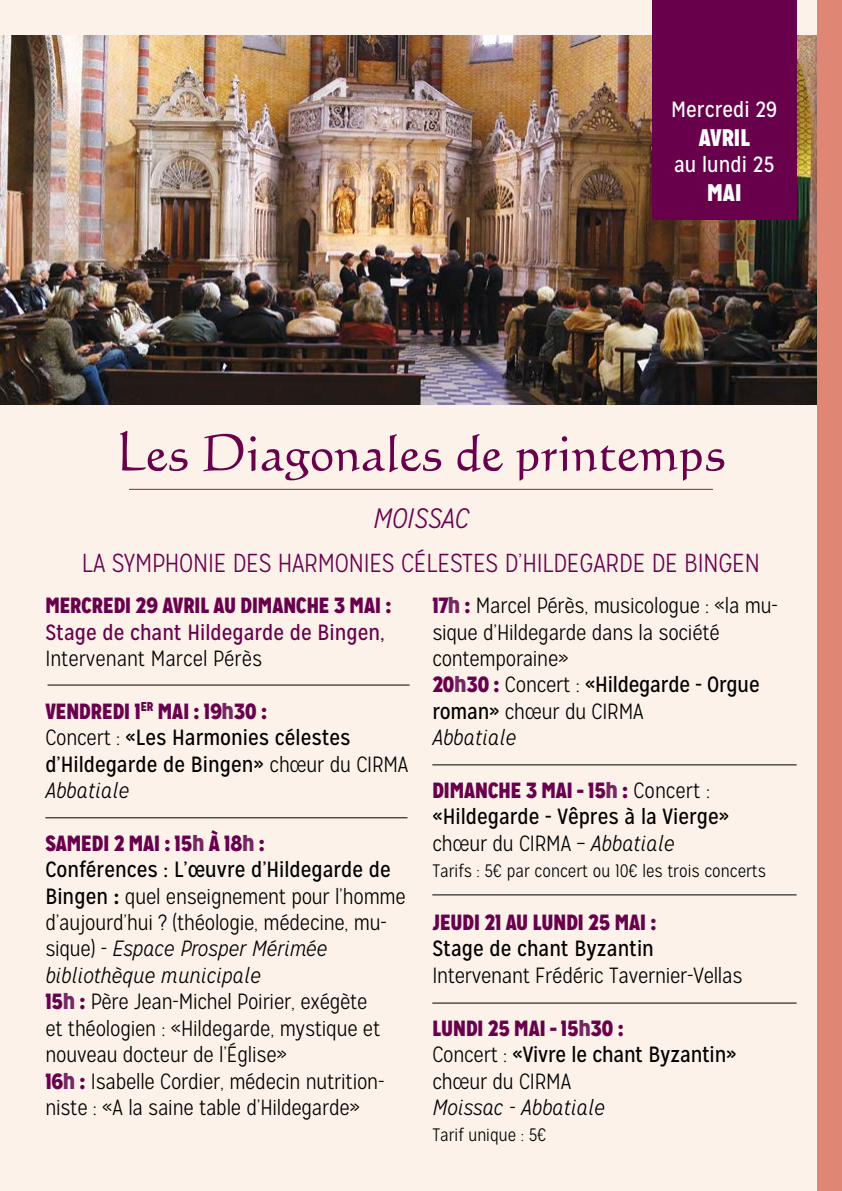
<style>
.page{position:relative;width:842px;height:1191px;background:#fcf2e9}
.page>*{position:absolute;margin:0;border:0;box-sizing:border-box;transform-origin:0 0}
.t1{font:50px "Calligraphic 421 BT Roman B";color:#68004c}
.t2{font:italic 300 28px "Mission Gothic";color:#68004c}
.t3{font:300 26px "Mission Gothic";letter-spacing:-.01em;color:#68004c}
.t4{font:900 24px "Mission Gothic";color:#fff}
.t5{font:300 22px/26.4px "Mission Gothic";letter-spacing:-.01em;color:#000}
.t6{font:22px/26.4px "Mission Gothic";color:#000}
.t7{font:900 22px "Mission Gothic";color:#68004c}
.t8{font:22px "Mission Gothic";color:#68004c}
.t9{font:22px "Mission Gothic";color:#fff}
.t10{font:italic 300 22px "Mission Gothic";color:#000}
.t11{font:300 18px "Mission Gothic";color:#000}
.s1{font-weight:900;color:#68004c}
.s2{font-weight:900;color:#752863}
.s3{font-weight:300}
.s4{font-weight:300;font-style:italic}
.s5{font-weight:400}
.s6{font-weight:700}
.s7{font-style:italic}
</style>
<div class="page">
<img style="left:0;top:35px;width:818px;height:369px">
<div style="left:652px;top:0;width:145px;height:220px;background:#68004c"></div>
<hr style="left:129px;top:489px;width:584px;height:1px;background:#752863">
<hr style="left:48px;top:684px;width:362px;height:1px;background:#000">
<hr style="left:45px;top:817px;width:362px;height:1px;background:#000">
<hr style="left:432px;top:764px;width:365px;height:1px;background:#000">
<hr style="left:432px;top:894px;width:365px;height:1px;background:#000">
<hr style="left:432px;top:1002px;width:365px;height:1px;background:#000">
<div style="left:818px;top:0;width:24px;height:1191px;background:#df8674"></div>
<p class="t9" style="left:671px;top:96px;width:108px">Mercredi 29</p>
<p class="t4" style="left:699px;top:122px;width:53px">AVRIL</p>
<p class="t9" style="left:674px;top:151px;width:102px">au lundi 25</p>
<p class="t4" style="left:707px;top:177px;width:36px">MAI</p>
<h1 class="t1" style="left:116px;top:420px;width:612px">Les Diagonales de printemps</h1>
<p class="t2" style="left:373px;top:502px;width:97px">MOISSAC</p>
<p class="t3" style="left:82px;top:548px;width:679px">LA SYMPHONIE DES HARMONIES CÉLESTES D’HILDEGARDE DE BINGEN</p>
<p class="t7" style="left:45px;top:591px;width:347px">MERCREDI 29 AVRIL AU DIMANCHE 3 MAI :</p>
<p class="t8" style="left:45px;top:618px;width:341px">Stage de chant Hildegarde de Bingen,</p>
<p class="t5" style="left:45px;top:645px;width:218px">Intervenant Marcel Pérès</p>
<p class="t6" style="left:45px;top:698px;width:365px"><span class="s1">VENDREDI 1</span><sup>ER</sup> <span class="s1">MAI : 19</span><span class="s2">h</span><span class="s1">30 :<br></span><span class="s3">Concert :</span> «Les Harmonies célestes d’Hildegarde de Bingen» <span class="s3">chœur du CIRMA<br></span><span class="s4">Abbatiale</span></p>
<p class="t5" style="left:45px;top:830px;width:362px"><span class="s1">SAMEDI 2 MAI : 15</span><span class="s2">h</span> <span class="s1">À 18</span><span class="s2">h</span> <span class="s1">:<br></span><span class="s5">Conférences : L’œuvre d’Hildegarde de Bingen</span> <span class="s6">:</span> quel enseignement pour l’homme d’aujourd’hui ? (théologie, médecine, mu&shy;sique) - <span class="s7">Espace Prosper Mérimée bibliothèque municipale<br></span><span class="s1">15</span><span class="s2">h</span> <span class="s1">:</span> Père Jean-Michel Poirier, exégète<br>et théologien : «Hildegarde, mystique et nouveau docteur de l’Église»<br><span class="s1">16</span><span class="s2">h</span> <span class="s1">:</span> Isabelle Cordier, médecin nutrition&shy;niste : «A la saine table d’Hildegarde»</p>
<p class="t5" style="left:432px;top:592px;width:347px"><span class="s1">17</span><span class="s2">h</span> <span class="s1">:</span> Marcel Pérès, musicologue : «la mu&shy;sique d’Hildegarde dans la société contemporaine»<br><span class="s1">20</span><span class="s2">h</span><span class="s1">30 :</span> Concert : <span class="s5">«Hildegarde - Orgue roman»</span> chœur du CIRMA<br><span class="s7">Abbatiale</span></p>
<p class="t6" style="left:432px;top:777px;width:298px"><span class="s1">DIMANCHE 3 MAI - 15</span><span class="s2">h</span> <span class="s1">:</span> <span class="s3">Concert : </span>«Hildegarde - Vêpres à la Vierge» <span class="s3">chœur du CIRMA –</span> <span class="s4">Abbatiale</span></p>
<p class="t11" style="left:432px;top:860px;width:335px">Tarifs : 5€ par concert ou 10€ les trois concerts</p>
<p class="t7" style="left:432px;top:908px;width:225px">JEUDI 21 AU LUNDI 25 MAI :</p>
<p class="t6" style="left:432px;top:935px;width:223px">Stage de chant Byzantin</p>
<p class="t5" style="left:432px;top:962px;width:312px">Intervenant Frédéric Tavernier-Vellas</p>
<p class="t6" style="left:432px;top:1015px;width:306px"><span class="s1">LUNDI 25 MAI - 15</span><span class="s2">h</span><span class="s1">30 :<br></span><span class="s3">Concert :</span> «Vivre le chant Byzantin» <span class="s3">chœur du CIRMA</span></p>
<p class="t10" style="left:432px;top:1094px;width:174px">Moissac - Abbatiale</p>
<p class="t11" style="left:432px;top:1124px;width:116px">Tarif unique : 5€</p>
</div>
